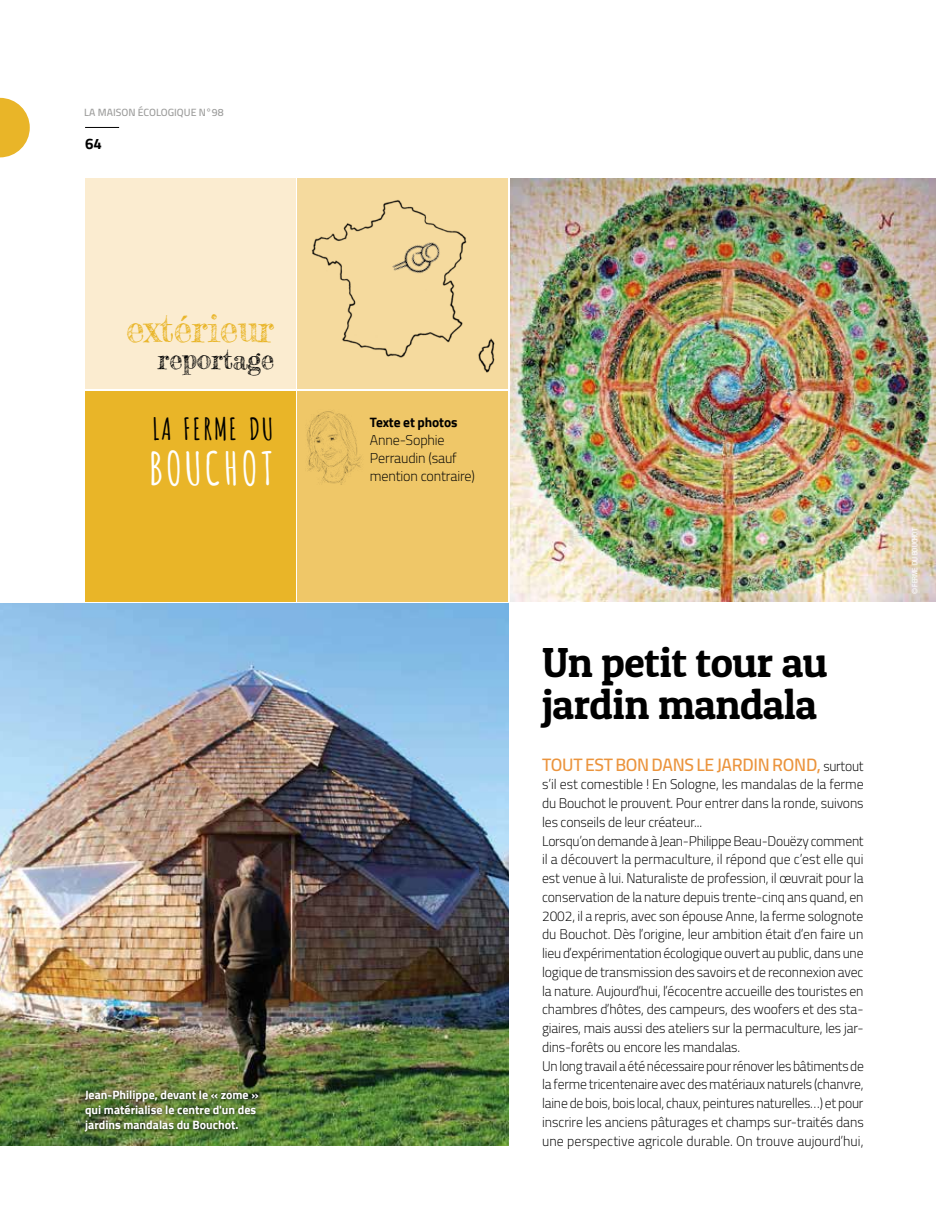
<style>
.page{position:relative;width:936px;height:1221px;background:#fff}
.page>*{position:absolute;margin:0;border:0;box-sizing:border-box;transform-origin:0 0}
.t1{font:700 45px "Amatica SC";letter-spacing:-.005em;color:#fff}
.t2{font:42px/42px "Patua One";letter-spacing:-.01em;color:#000}
.t3{font:37.5px "Frederickathe Great";letter-spacing:-.01em;color:#e9b528}
.t4{font:700 30px "Amatica SC";letter-spacing:-.005em;color:#000}
.t5{font:27px "Frederickathe Great";letter-spacing:-.01em;color:#000}
.t6{font:600 18px "Cairo";letter-spacing:-.015em;color:#eb943d}
.t7{font:700 15px "Cairo";color:#000}
.t8{font:300 14.1px/18px "Cairo";letter-spacing:-.01em;color:#000}
.t9{font:300 13.8px/18.8px "Cairo";letter-spacing:-.01em;color:#000}
.t10{font:700 13.5px "Cairo";letter-spacing:-.01em;color:#000}
.t11{font:700 12px/15px "Cairo";color:#fff}
.t12{font:600 10.5px "Cairo";color:#9d9d9c}
.t13{font:condensed 7.5px "Helvetica Neue LT Std";color:#fff}
.s1{font-weight:300;font-size:13.8px;color:#000}
</style>
<div class="page">
<hr style="left:85px;top:127px;width:34px;height:1px;background:#000">
<svg style="left:0;top:98px;width:30px;height:59px"></svg>
<div style="left:85px;top:179px;width:210px;height:210px;background:#fbecd0"></div>
<div style="left:85px;top:391px;width:210px;height:210px;background:#e9b528"></div>
<div style="left:297px;top:179px;width:211px;height:210px;background:#f5da9e"></div>
<img style="left:311px;top:200px;width:184px;height:173px">
<div style="left:297px;top:391px;width:211px;height:210px;background:#efc768"></div>
<img style="left:307px;top:410px;width:54px;height:74px">
<img style="left:510px;top:179px;width:424px;height:422px">
<img style="left:0;top:604px;width:508px;height:541px">
<img style="left:375px;top:220px;width:90px;height:85px">
<div style="left:82px;top:1087px;width:179px;height:48px;background:#000;opacity:.8"></div>
<p class="t12" style="left:84px;top:107px;width:141px">LA MAISON ÉCOLOGIQUE N°98</p>
<p class="t7" style="left:85px;top:135px;width:18px">64</p>
<h3 class="t3" style="left:126px;top:305px;width:150px">extérieur</h3>
<h3 class="t5" style="left:158px;top:343px;width:118px">reportage</h3>
<h3 class="t4" style="left:151px;top:404px;width:124px">LA FERME DU</h3>
<h1 class="t1" style="left:148px;top:431px;width:128px">BOUCHOT</h1>
<p class="t11" style="left:85px;top:1087px;width:175px">Jean-Philippe, devant le « zome » qui matérialise le centre d'un des jardins mandalas du Bouchot.</p>
<p class="t10" style="left:370px;top:414px;width:89px">Texte et photos</p>
<p class="t8" style="left:370px;top:431px;width:106px">Anne-Sophie<br>Perraudin (sauf mention contraire)</p>
<h2 class="t2" style="left:542px;top:640px;width:287px">Un petit tour au jardin mandala</h2>
<h3 class="t6" style="left:542px;top:753px;width:323px">TOUT EST BON DANS LE JARDIN ROND, <span class="s1">surtout</span></h3>
<p class="t9" style="left:542px;top:775px;width:323px">s’il est comestible ! En Sologne, les mandalas de la ferme du Bouchot le prouvent. Pour entrer dans la ronde, suivons les conseils de leur créateur...<br>Lorsqu’on demande à Jean-Philippe Beau-Douëzy comment il a découvert la permaculture, il répond que c’est elle qui est venue à lui. Naturaliste de profession, il œuvrait pour la conservation de la nature depuis trente-cinq ans quand, en 2002, il a repris, avec son épouse Anne, la ferme solognote du Bouchot. Dès l’origine, leur ambition était d’en faire un lieu d’expérimentation écologique ouvert au public, dans une logique de transmission des savoirs et de reconnexion avec la nature. Aujourd’hui, l’écocentre accueille des touristes en chambres d’hôtes, des campeurs, des woofers et des sta&shy;giaires, mais aussi des ateliers sur la permaculture, les jar&shy;dins-forêts ou encore les mandalas.<br>Un long travail a été nécessaire pour rénover les bâtiments de la ferme tricentenaire avec des matériaux naturels (chanvre, laine de bois, bois local, chaux, peintures naturelles…) et pour inscrire les anciens pâturages et champs sur-traités dans une perspective agricole durable. On trouve aujourd’hui,</p>
<p class="t13" style="left:910px;top:594px;width:68px;rotate:-90deg">© FERME DU BOUCHOT</p>
</div>
